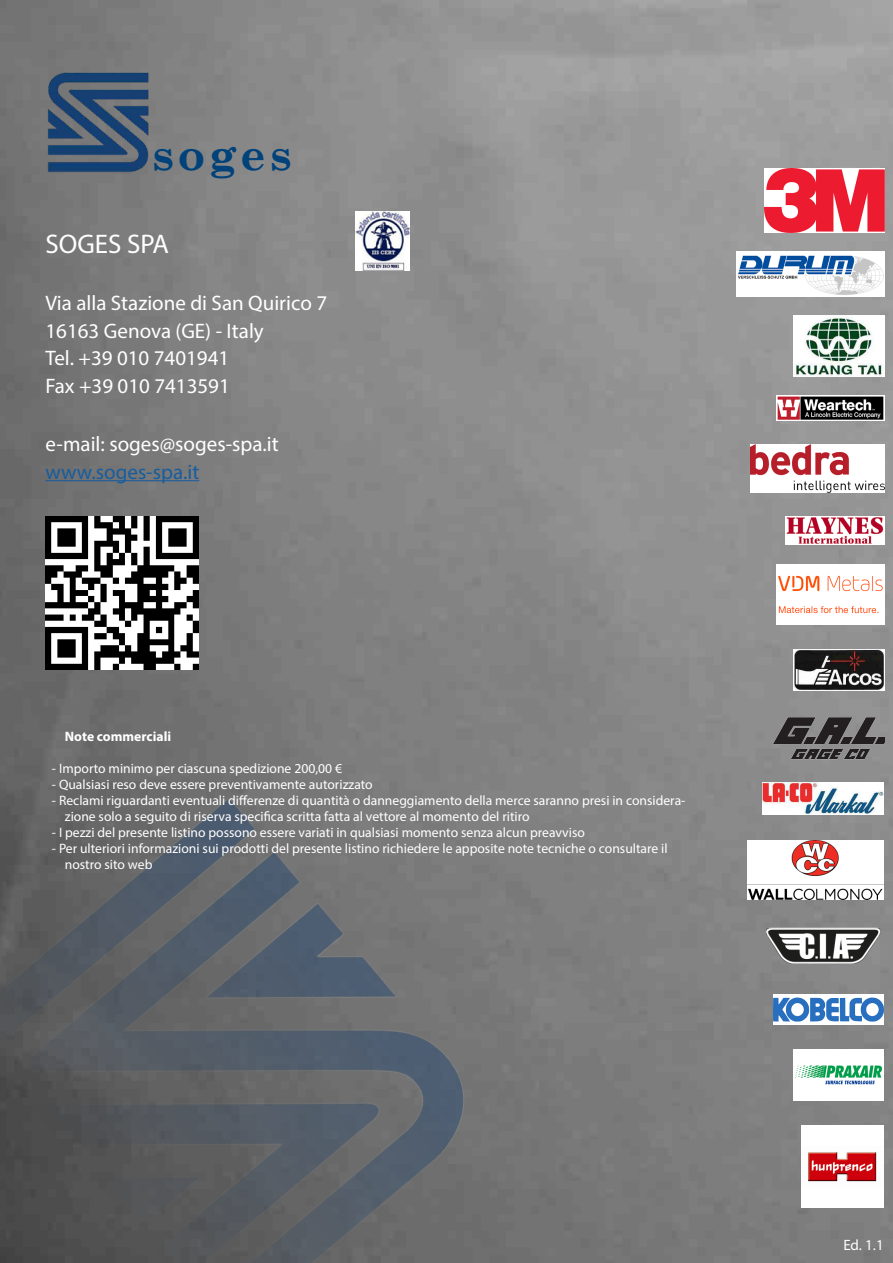
<style>
.page{position:relative;width:893px;height:1263px;background:#fff}
.page>*{position:absolute;margin:0;border:0;box-sizing:border-box;transform-origin:0 0}
.t1{font:700 45px "Century Schoolbook";letter-spacing:.08em;color:#004279}
.t2{font:27px "Myriad Pro";color:#fff}
.t3{font:21px "Myriad Pro";color:#fff}
.t4{font:21px "Myriad Pro";color:#175d9e}
.t5{font:15px "Myriad Pro";color:#fff}
.t6{font:13.65px/15.9px "Myriad Pro";color:#fff}
.t7{font:700 13.65px "Myriad Pro";color:#fff}
</style>
<div class="page">
<img style="left:0;top:0;width:893px;height:1263px">
<img style="left:0;top:780px;width:510px;height:483px">
<img style="left:45px;top:70px;width:106px;height:105px">
<hr style="left:45px;top:480px;width:154px;height:1px;background:#175d9e">
<img style="left:355px;top:211px;width:55px;height:60px">
<img style="left:750px;top:444px;width:134px;height:49px">
<img style="left:794px;top:315px;width:90px;height:62px">
<img style="left:776px;top:565px;width:108px;height:60px">
<img style="left:794px;top:649px;width:90px;height:41px">
<img style="left:772px;top:715px;width:112px;height:44px">
<img style="left:762px;top:782px;width:122px;height:32px">
<img style="left:748px;top:841px;width:136px;height:58px">
<img style="left:764px;top:921px;width:120px;height:48px">
<img style="left:764px;top:169px;width:120px;height:63px">
<img style="left:737px;top:251px;width:147px;height:45px">
<img style="left:776px;top:396px;width:108px;height:24px">
<img style="left:786px;top:517px;width:98px;height:27px">
<img style="left:774px;top:994px;width:110px;height:30px">
<img style="left:793px;top:1050px;width:91px;height:50px">
<img style="left:802px;top:1126px;width:82px;height:82px">
<img style="left:45px;top:517px;width:153px;height:153px">
<p class="t1" style="left:152px;top:119px;width:142px">soges</p>
<p class="t2" style="left:45px;top:228px;width:125px">SOGES SPA</p>
<p class="t3" style="left:45px;top:290px;width:283px">Via alla Stazione di San Quirico 7</p>
<p class="t3" style="left:45px;top:318px;width:220px">16163 Genova (GE) - Italy</p>
<p class="t3" style="left:45px;top:345px;width:185px">Tel. +39 010 7401941</p>
<p class="t3" style="left:45px;top:373px;width:186px">Fax +39 010 7413591</p>
<p class="t3" style="left:45px;top:431px;width:235px">e-mail: soges@soges-spa.it</p>
<p class="t4" style="left:45px;top:459px;width:155px">www.soges-spa.it</p>
<p class="t7" style="left:65px;top:727px;width:108px">Note commerciali</p>
<p class="t6" style="left:52px;top:760px;width:292px">- Importo minimo per ciascuna spedizione 200,00 €</p>
<p class="t6" style="left:52px;top:776px;width:322px">- Qualsiasi reso deve essere preventivamente autorizzato</p>
<p class="t6" style="left:65px;top:792px;width:622px;text-indent:-13px">- Reclami riguardanti eventuali differenze di quantità o danneggiamento della merce saranno presi in considera&shy;zione solo a seguito di riserva specifica scritta fatta al vettore al momento del ritiro</p>
<p class="t6" style="left:52px;top:824px;width:534px">- I pezzi del presente listino possono essere variati in qualsiasi momento senza alcun preavviso</p>
<p class="t6" style="left:65px;top:840px;width:604px;text-indent:-13px">- Per ulteriori informazioni sui prodotti del presente listino richiedere le apposite note tecniche o consultare il nostro sito web</p>
<p class="t5" style="left:843px;top:1236px;width:42px">Ed. 1.1</p>
</div>
